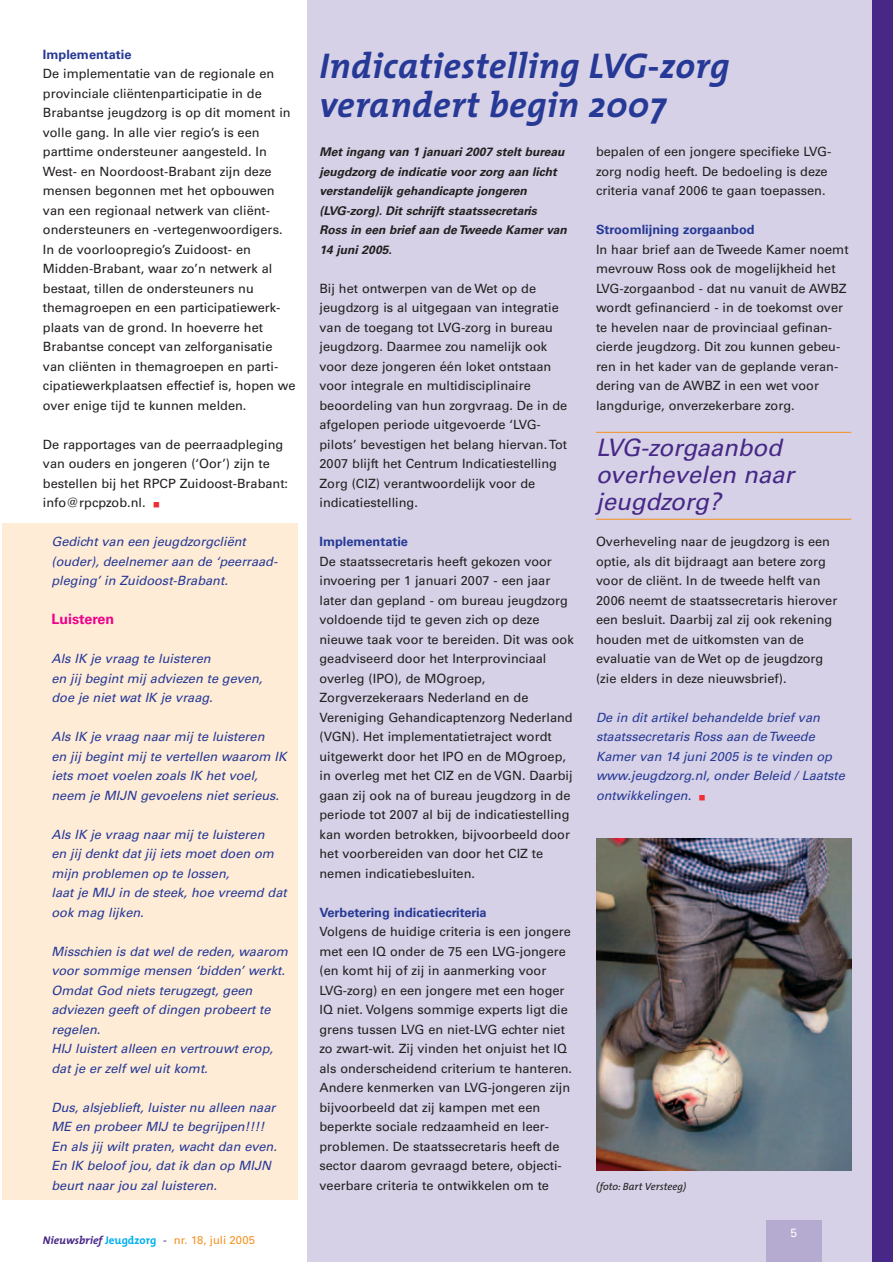
<style>
.page{position:relative;width:893px;height:1262px;background:#fff}
.page>*{position:absolute;margin:0;border:0;box-sizing:border-box;transform-origin:0 0}
.t1{font:italic 700 36px/39px "The Mix";letter-spacing:.01em;color:#263996}
.t2{font:italic 24px/27px "Univers";color:#472887}
.t3{font:700 14.25px "Univers";color:#ed028c}
.t4{font:12.75px/19.5px "Univers";color:#231f20}
.t5{font:italic 12.75px/19.5px "Univers";color:#263996}
.t6{font:700 12.75px "Univers";color:#263996}
.t7{font:italic 700 12px/19.5px "Univers";color:#231f20}
.t8{font:12px "Univers";color:#fff}
.t9{font:11.25px "Univers";color:#f6911e}
.t10{font:italic 10.5px "The Mix";color:#231f20}
.s1{font-family:"Universal Newswith Comm Pi";font-size:6.75px;color:#ee2d34}
.s2{font-family:"The Mix";font-weight:700;font-style:italic;color:#472887}
.s3{font-family:"The Mix";font-weight:700;color:#00aeef}
.s4{color:#472887}
.s5{font-family:"Universal Newswith Comm Pi";font-style:normal;font-size:6.75px;color:#ee2d34}
</style>
<div class="page">
<div style="left:3px;top:523px;width:295px;height:676px;background:#feecd7"></div>
<div style="left:307px;top:0;width:585px;height:1262px;background:#d6d1e6"></div>
<div style="left:766px;top:1220px;width:55px;height:42px;background:#b5aad0"></div>
<div style="left:872px;top:0;width:20px;height:1262px;background:#472887"></div>
<hr style="left:596px;top:432px;width:255px;height:1px;background:#f6911e">
<hr style="left:596px;top:519px;width:255px;height:1px;background:#f6911e">
<img style="left:596px;top:838px;width:255px;height:332px">
<p class="t6" style="left:43px;top:49px;width:90px">Implementatie</p>
<p class="t4" style="left:43px;top:65px;width:254px">De implementatie van de regionale en provinciale cliëntenparticipatie in de Brabantse jeugdzorg is op dit moment in volle gang. In alle vier regio’s is een parttime ondersteuner aangesteld. In West- en Noordoost-Brabant zijn deze mensen begonnen met het opbouwen van een regionaal netwerk van cliënt&shy;ondersteuners en -vertegenwoordigers.<br>In de voorloopregio’s Zuidoost- en Midden-Brabant, waar zo’n netwerk al bestaat, tillen de ondersteuners nu themagroepen en een participatiewerk&shy;plaats van de grond. In hoeverre het Brabantse concept van zelforganisatie van cliënten in themagroepen en parti&shy;cipatiewerkplaatsen effectief is, hopen we over enige tijd te kunnen melden.</p>
<p class="t4" style="left:43px;top:435px;width:247px">De rapportages van de peerraadpleging van ouders en jongeren (‘Oor’) zijn te bestellen bij het RPCP Zuidoost-Brabant: info@rpcpzob.nl. <span class="s1">-</span></p>
<p class="t5" style="left:51px;top:533px;width:227px">Gedicht van een jeugdzorgcliënt (ouder), deelnemer aan de ‘peerraad&shy;pleging’ in Zuidoost-Brabant.</p>
<p class="t3" style="left:51px;top:614px;width:64px">Luisteren</p>
<p class="t5" style="left:51px;top:650px;width:212px">Als IK je vraag te luisteren<br>en jij begint mij adviezen te geven, doe je niet wat IK je vraag.</p>
<p class="t5" style="left:51px;top:728px;width:236px">Als IK je vraag naar mij te luisteren<br>en jij begint mij te vertellen waarom IK iets moet voelen zoals IK het voel, neem je MIJN gevoelens niet serieus.</p>
<p class="t5" style="left:51px;top:825px;width:237px">Als IK je vraag naar mij te luisteren<br>en jij denkt dat jij iets moet doen om mijn problemen op te lossen,<br>laat je MIJ in de steek, hoe vreemd dat ook mag lijken.</p>
<p class="t5" style="left:51px;top:942px;width:238px">Misschien is dat wel de reden, waarom voor sommige mensen ‘bidden’ werkt.<br>Omdat God niets terugzegt, geen adviezen geeft of dingen probeert te regelen.<br>HIJ luistert alleen en vertrouwt erop, dat je er zelf wel uit komt.</p>
<p class="t5" style="left:51px;top:1098px;width:227px">Dus, alsjeblieft, luister nu alleen naar ME en probeer MIJ te begrijpen!!!!<br>En als jij wilt praten, wacht dan even.<br>En IK beloof jou, dat ik dan op MIJN beurt naar jou zal luisteren.</p>
<p class="t9" style="left:43px;top:1236px;width:214px"><span class="s2">Nieuwsbrief</span> <span class="s3">Jeugdzorg</span> <span class="s4">-</span> nr. 18, juli 2005</p>
<h1 class="t1" style="left:319px;top:49px;width:411px">Indicatiestelling LVG-zorg verandert begin 2007</h1>
<p class="t4" style="left:596px;top:143px;width:237px">bepalen of een jongere specifieke LVG&shy;zorg nodig heeft. De bedoeling is deze criteria vanaf 2006 te gaan toepassen.</p>
<p class="t6" style="left:596px;top:225px;width:160px">Stroomlijning zorgaanbod</p>
<p class="t4" style="left:596px;top:240px;width:254px">In haar brief aan de Tweede Kamer noemt mevrouw Ross ook de mogelijkheid het LVG-zorgaanbod - dat nu vanuit de AWBZ wordt gefinancierd - in de toekomst over te hevelen naar de provinciaal gefinan&shy;cierde jeugdzorg. Dit zou kunnen gebeu&shy;ren in het kader van de geplande veran&shy;dering van de AWBZ in een wet voor langdurige, onverzekerbare zorg.</p>
<h2 class="t2" style="left:596px;top:436px;width:199px">LVG-zorgaanbod overhevelen naar jeugdzorg?</h2>
<p class="t4" style="left:596px;top:533px;width:243px">Overheveling naar de jeugdzorg is een optie, als dit bijdraagt aan betere zorg voor de cliënt. In de tweede helft van 2006 neemt de staatssecretaris hierover een besluit. Daarbij zal zij ook rekening houden met de uitkomsten van de evaluatie van de Wet op de jeugdzorg (zie elders in deze nieuwsbrief).</p>
<p class="t5" style="left:596px;top:708px;width:250px">De in dit artikel behandelde brief van staatssecretaris Ross aan de Tweede Kamer van 14 juni 2005 is te vinden op www.jeugdzorg.nl, onder Beleid / Laatste ontwikkelingen. <span class="s5">-</span></p>
<p class="t7" style="left:319px;top:143px;width:249px">Met ingang van 1 januari 2007 stelt bureau jeugdzorg de indicatie voor zorg aan licht verstandelijk gehandicapte jongeren (LVG-zorg). Dit schrijft staatssecretaris Ross in een brief aan de Tweede Kamer van 14 juni 2005.</p>
<p class="t4" style="left:319px;top:279px;width:249px">Bij het ontwerpen van de Wet op de jeugdzorg is al uitgegaan van integratie van de toegang tot LVG-zorg in bureau jeugdzorg. Daarmee zou namelijk ook voor deze jongeren één loket ontstaan voor integrale en multidisciplinaire beoordeling van hun zorgvraag. De in de afgelopen periode uitgevoerde ‘LVG&shy;pilots’ bevestigen het belang hiervan. Tot 2007 blijft het Centrum Indicatiestelling Zorg (CIZ) verantwoordelijk voor de indicatiestelling.</p>
<p class="t6" style="left:319px;top:537px;width:90px">Implementatie</p>
<p class="t4" style="left:319px;top:552px;width:256px">De staatssecretaris heeft gekozen voor invoering per 1 januari 2007 - een jaar later dan gepland - om bureau jeugdzorg voldoende tijd te geven zich op deze nieuwe taak voor te bereiden. Dit was ook geadviseerd door het Interprovinciaal overleg (IPO), de MOgroep, Zorgverzekeraars Nederland en de Vereniging Gehandicaptenzorg Nederland (VGN). Het implementatietraject wordt uitgewerkt door het IPO en de MOgroep, in overleg met het CIZ en de VGN. Daarbij gaan zij ook na of bureau jeugdzorg in de periode tot 2007 al bij de indicatiestelling kan worden betrokken, bijvoorbeeld door het voorbereiden van door het CIZ te nemen indicatiebesluiten.</p>
<p class="t6" style="left:319px;top:907px;width:169px">Verbetering indicatiecriteria</p>
<p class="t4" style="left:319px;top:923px;width:254px">Volgens de huidige criteria is een jongere met een IQ onder de 75 een LVG-jongere (en komt hij of zij in aanmerking voor LVG-zorg) en een jongere met een hoger IQ niet. Volgens sommige experts ligt die grens tussen LVG en niet-LVG echter niet zo zwart-wit. Zij vinden het onjuist het IQ als onderscheidend criterium te hanteren.<br>Andere kenmerken van LVG-jongeren zijn bijvoorbeeld dat zij kampen met een beperkte sociale redzaamheid en leer&shy;problemen. De staatssecretaris heeft de sector daarom gevraagd betere, objecti&shy;veerbare criteria te ontwikkelen om te</p>
<p class="t10" style="left:596px;top:1182px;width:92px">(foto: Bart Versteeg)</p>
<p class="t8" style="left:790px;top:1228px;width:8px">5</p>
</div>
